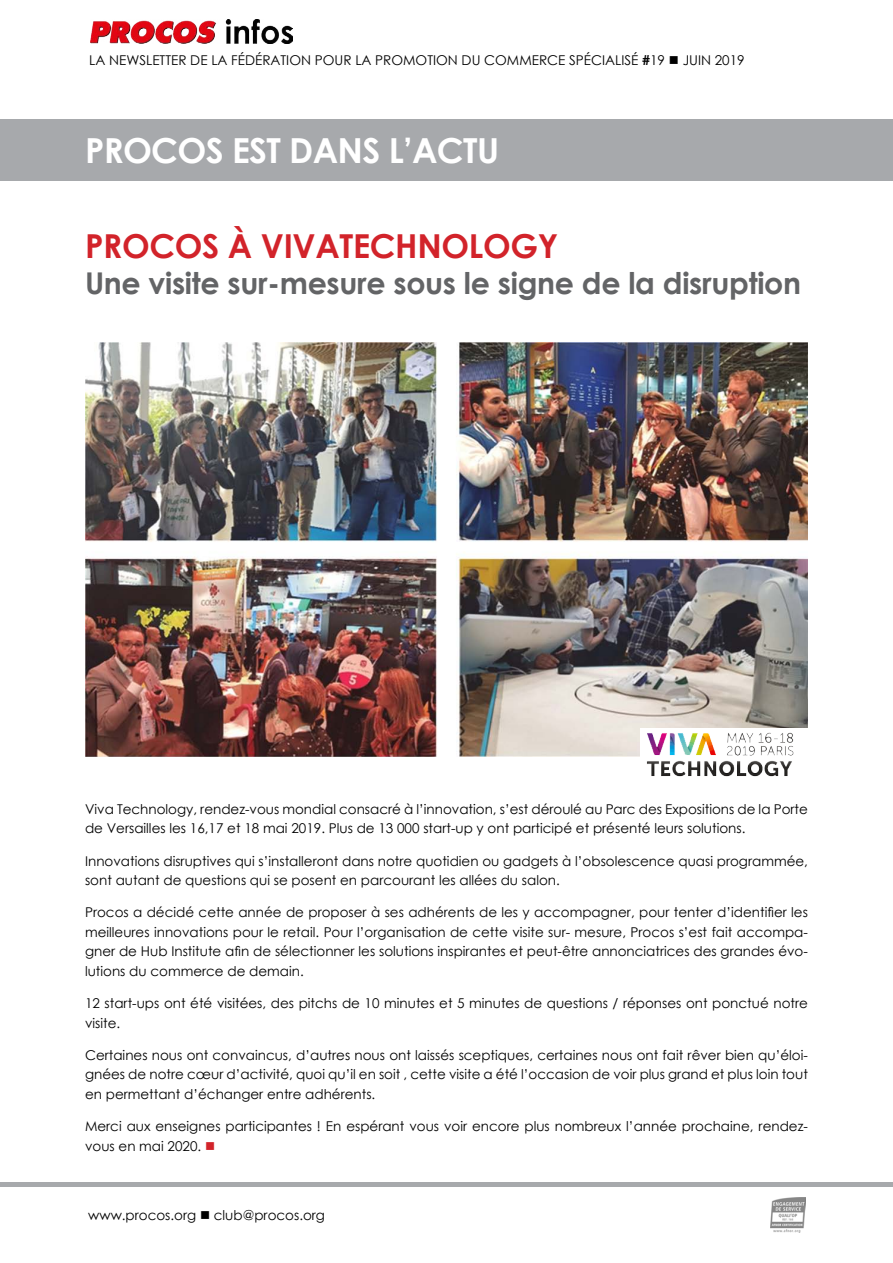
<style>
.page{position:relative;width:893px;height:1263px;background:#fff}
.page>*{position:absolute;margin:0;border:0;box-sizing:border-box;transform-origin:0 0}
.t1{font:700 34.5px "Century Gothic";letter-spacing:-.02em;color:#fff}
.t2{font:700 33px "Century Gothic";letter-spacing:-.01em;color:#d2232a}
.t3{font:700 30px "Century Gothic";letter-spacing:-.01em;color:#636466}
.t4{font:13.5px/19.5px "Century Gothic";color:#000}
.s1{font-weight:700}
.s2{color:#d2232a}
</style>
<div class="page">
<img style="left:91px;top:19px;width:202px;height:24px">
<div style="left:0;top:119px;width:893px;height:62px;background:#a7a9ac"></div>
<hr style="left:0;top:1182px;width:893px;height:4px;background:#a7a9ac">
<img style="left:771px;top:1197px;width:35px;height:35px">
<img style="left:85px;top:342px;width:723px;height:415px">
<img style="left:640px;top:728px;width:168px;height:49px">
<p class="t4" style="left:89px;top:50px;width:657px">LA NEWSLETTER DE LA FÉDÉRATION POUR LA PROMOTION DU COMMERCE SPÉCIALISÉ <span class="s1">#</span>19 ■ JUIN 2019</p>
<h1 class="t1" style="left:85px;top:124px;width:415px">PROCOS EST DANS L’ACTU</h1>
<h2 class="t2" style="left:85px;top:221px;width:475px">PROCOS À VIVATECHNOLOGY</h2>
<h3 class="t3" style="left:85px;top:260px;width:718px">Une visite sur-mesure sous le signe de la disruption</h3>
<p class="t4" style="left:85px;top:799px;width:724px">Viva Technology, rendez-vous mondial consacré à l’innovation, s’est déroulé au Parc des Expositions de la Porte de Versailles les 16,17 et 18 mai 2019. Plus de 13 000 start-up y ont participé et présenté leurs solutions.</p>
<p class="t4" style="left:85px;top:851px;width:724px">Innovations disruptives qui s’installeront dans notre quotidien ou gadgets à l’obsolescence quasi programmée, sont autant de questions qui se posent en parcourant les allées du salon.</p>
<p class="t4" style="left:85px;top:902px;width:724px;text-align:justify">Procos a décidé cette année de proposer à ses adhérents de les y accompagner, pour tenter d’identifier les meilleures innovations pour le retail. Pour l’organisation de cette visite sur- mesure, Procos s’est fait accompa&shy;gner de Hub Institute afin de sélectionner les solutions inspirantes et peut-être annonciatrices des grandes évo&shy;lutions du commerce de demain.</p>
<p class="t4" style="left:85px;top:993px;width:724px">12 start-ups ont été visitées, des pitchs de 10 minutes et 5 minutes de questions / réponses ont ponctué notre visite.</p>
<p class="t4" style="left:85px;top:1045px;width:724px;text-align:justify">Certaines nous ont convaincus, d’autres nous ont laissés sceptiques, certaines nous ont fait rêver bien qu’éloi&shy;gnées de notre cœur d’activité, quoi qu’il en soit , cette visite a été l’occasion de voir plus grand et plus loin tout en permettant d’échanger entre adhérents.</p>
<p class="t4" style="left:85px;top:1116px;width:724px">Merci aux enseignes participantes ! En espérant vous voir encore plus nombreux l’année prochaine, rendez&shy;vous en mai 2020. <span class="s2">■</span></p>
<p class="t4" style="left:88px;top:1205px;width:238px">www.procos.org ■ club@procos.org</p>
</div>
